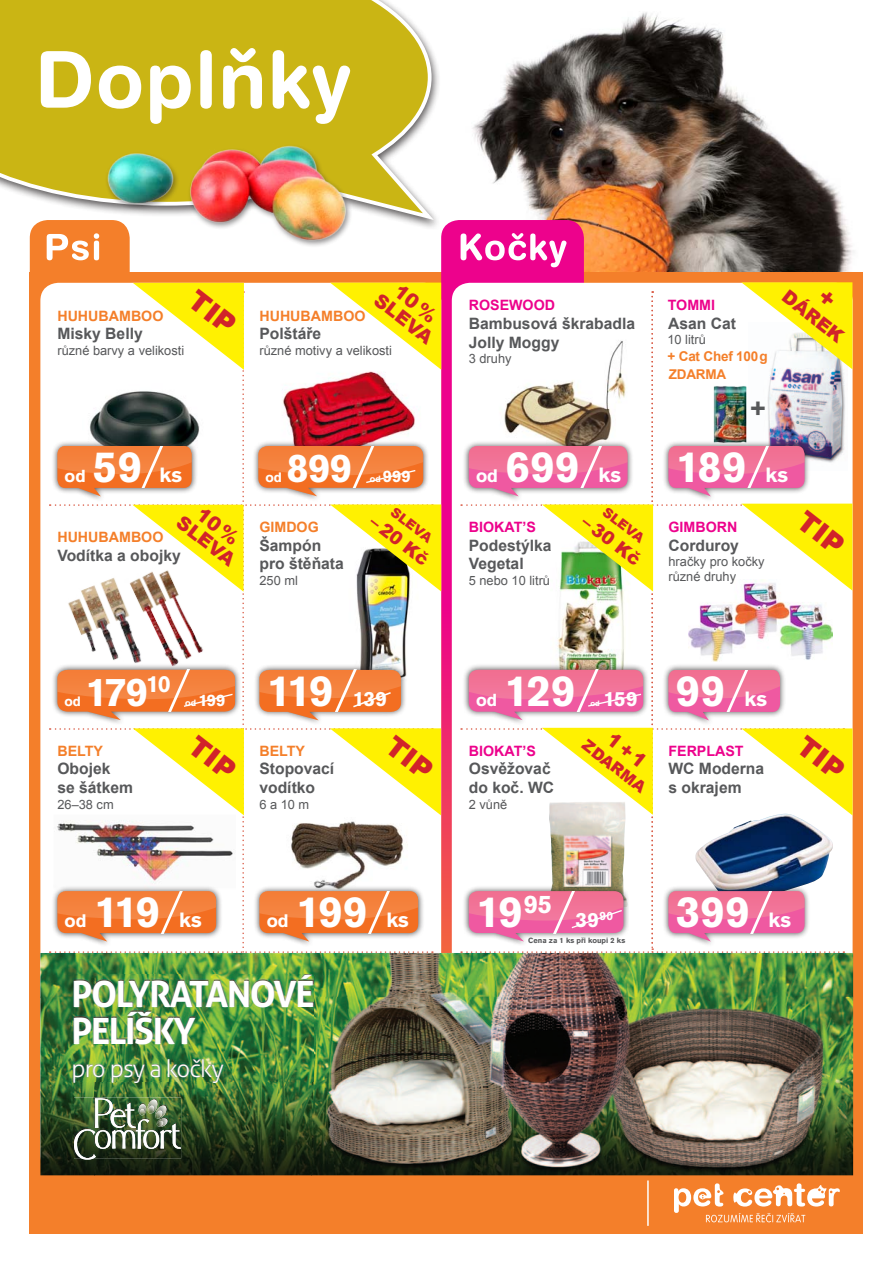
<style>
.page{position:relative;width:893px;height:1263px;background:#fff}
.page>*{position:absolute;margin:0;border:0;box-sizing:border-box;transform-origin:0 0}
.t1{font:700 43.35px "Akzidenz Grotesk Pro";letter-spacing:.01em;color:#fff}
.t2{font:700 43.2px "Akzidenz Grotesk Pro";color:#fff}
.t3{font:700 39.75px "Akzidenz Grotesk Pro";letter-spacing:-.025em;color:#fff}
.t4{font:700 36.15px/36.2px "Aller";letter-spacing:-.04em;color:#fff}
.t5{font:700 27px "Arial";color:#57585a}
.t6{font:300 24.15px "Aller";letter-spacing:-.04em;color:#fff}
.t7{font:700 20.4px "Akzidenz Grotesk Pro";color:#fff}
.t8{font:900 18.9px "Arial";color:#d1232a}
.t9{font:900 18.75px "Arial";color:#d1232a}
.t10{font:900 18px "Arial";color:#d1232a}
.t11{font:700 18px "Akzidenz Grotesk Pro";color:#fff}
.t12{font:700 17.25px "Akzidenz Grotesk Pro";color:#fff}
.t13{font:700 16.5px "Akzidenz Grotesk Pro";letter-spacing:.005em;color:#fff}
.t14{font:900 15.9px "Arial";color:#d1232a}
.t15{font:700 15.6px/18.8px "Arial";color:#57585a}
.t16{font:700 14.25px "Arial";color:#f47f2a}
.t17{font:700 14.25px "Arial";color:#ed028c}
.t18{font:700 13.5px/17.1px "Arial";letter-spacing:-.015em;color:#f47f2a}
.t19{font:900 13.5px "Arial";color:#d1232a}
.t20{font:700 13.5px "Akzidenz Grotesk Pro";color:#fff}
.t21{font:12.9px/15.5px "Arial";color:#57585a}
.t22{font:700 7.65px "Akzidenz Grotesk Pro";color:#fff}
.t23{font:700 7.5px "Akzidenz Grotesk Pro";color:#57585a}
.s1{font-size:20.4px}
.s2{font-size:9px}
</style>
<div class="page">
<img style="left:472px;top:12px;width:382px;height:260px">
<svg style="left:0;top:0;width:439px;height:223px"></svg>
<svg style="left:41px;top:48px;width:309px;height:76px"></svg>
<div style="left:30px;top:272px;width:833px;height:961px;background:#f47f2a"></div>
<svg style="left:30px;top:220px;width:100px;height:77px;fill:#f47f2a"></svg>
<svg style="left:441px;top:220px;width:143px;height:733px;background:#f35fa4"></svg>
<svg style="left:47px;top:233px;width:52px;height:27px"></svg>
<svg style="left:461px;top:233px;width:105px;height:34px"></svg>
<svg style="left:674px;top:1183px;width:166px;height:39px"></svg>
<hr style="left:647px;top:1180px;width:2px;height:46px;background:#fff">
<div style="left:104px;top:144px;width:248px;height:104px;background:#231f20;opacity:.5"></div>
<img style="left:102px;top:85px;width:251px;height:156px">
<img style="left:40px;top:953px;width:421px;height:44px">
<img style="left:40px;top:997px;width:54px;height:178px">
<img style="left:312px;top:997px;width:541px;height:178px">
<img style="left:94px;top:1165px;width:218px;height:10px">
<img style="left:50px;top:283px;width:391px;height:882px">
<img style="left:461px;top:282px;width:392px;height:885px">
<p class="t16" style="left:57px;top:306px;width:108px">HUHUBAMBOO</p>
<p class="t15" style="left:57px;top:325px;width:87px">Misky Belly</p>
<p class="t21" style="left:57px;top:343px;width:128px">různé barvy a velikosti</p>
<p class="t8" style="left:385px;top:287px;width:70px;rotate:38deg">SLEVA</p>
<p class="t16" style="left:259px;top:306px;width:108px">HUHUBAMBOO</p>
<p class="t15" style="left:259px;top:325px;width:63px">Polštáře</p>
<p class="t21" style="left:259px;top:343px;width:134px">různé motivy a velikosti</p>
<p class="t12" style="left:65px;top:465px;width:23px">od</p>
<h1 class="t1" style="left:93px;top:439px;width:91px">59 <span class="s1">ks</span></h1>
<h3 class="t3" style="left:286px;top:442px;width:67px">899</h3>
<p class="t20" style="left:266px;top:468px;width:18px">od</p>
<p class="t13" style="left:370px;top:465px;width:43px"><span class="s2">od</span> 999</p>
<p class="t8" style="left:188px;top:509px;width:70px;rotate:38deg">SLEVA</p>
<p class="t16" style="left:57px;top:528px;width:108px">HUHUBAMBOO</p>
<p class="t15" style="left:57px;top:547px;width:125px">Vodítka a obojky</p>
<p class="t16" style="left:259px;top:517px;width:59px">GIMDOG</p>
<p class="t15" style="left:259px;top:536px;width:86px">Šampón pro štěňata</p>
<p class="t21" style="left:259px;top:573px;width:40px">250 ml</p>
<p class="t19" style="left:398px;top:502px;width:50px;rotate:38deg">SLEVA</p>
<p class="t10" style="left:381px;top:509px;width:71px;rotate:38deg">–20 Kč</p>
<p class="t17" style="left:469px;top:296px;width:11px">Ros</p>
<p class="t17" style="left:500px;top:296px;width:22px">ewood</p>
<p class="t15" style="left:469px;top:315px;width:168px">Bambusová škrabadla<br>Jolly Moggy</p>
<p class="t21" style="left:469px;top:351px;width:44px">3 druhy</p>
<p class="t11" style="left:476px;top:464px;width:24px">od</p>
<h1 class="t1" style="left:506px;top:439px;width:117px">699 <span class="s1">ks</span></h1>
<p class="t17" style="left:469px;top:517px;width:69px">BIOKAT’S</p>
<p class="t15" style="left:469px;top:536px;width:84px">Podestýlka<br>Vegetal</p>
<p class="t21" style="left:469px;top:573px;width:83px">5 nebo 10 litrů</p>
<p class="t19" style="left:610px;top:502px;width:50px;rotate:38deg">SLEVA</p>
<p class="t10" style="left:592px;top:509px;width:71px;rotate:38deg">–30 Kč</p>
<p class="t17" style="left:668px;top:296px;width:21px">Tomm</p>
<p class="t17" style="left:711px;top:296px;width:5px">i</p>
<p class="t15" style="left:668px;top:315px;width:69px">Asan Cat</p>
<p class="t21" style="left:667px;top:332px;width:40px">10 litrů</p>
<p class="t18" style="left:668px;top:349px;width:102px">+ Cat Chef 100g<br>ZDARMA</p>
<h3 class="t5" style="left:750px;top:390px;width:17px">+</h3>
<p class="t9" style="left:793px;top:283px;width:74px;rotate:38deg">DÁREK</p>
<h1 class="t1" style="left:676px;top:439px;width:114px">189 <span class="s1">ks</span></h1>
<p class="t17" style="left:668px;top:517px;width:27px">Gimbo</p>
<p class="t17" style="left:717px;top:517px;width:22px">rn</p>
<p class="t15" style="left:668px;top:536px;width:72px">Corduroy</p>
<p class="t21" style="left:668px;top:554px;width:98px">hračky pro kočky různé druhy</p>
<p class="t20" style="left:65px;top:692px;width:18px">od</p>
<h3 class="t3" style="left:86px;top:666px;width:87px">179<sup>10</sup></h3>
<p class="t13" style="left:185px;top:689px;width:42px"><span class="s2">od</span> 199</p>
<h1 class="t1" style="left:267px;top:663px;width:122px">119 <span class="s1">139</span></h1>
<p class="t12" style="left:476px;top:688px;width:23px">od</p>
<h2 class="t2" style="left:504px;top:662px;width:73px">129</h2>
<p class="t22" style="left:590px;top:698px;width:11px">od</p>
<h3 class="t7" style="left:603px;top:685px;width:36px">159</h3>
<h1 class="t1" style="left:676px;top:663px;width:93px">99 <span class="s1">ks</span></h1>
<p class="t16" style="left:57px;top:741px;width:47px">BELTY</p>
<p class="t15" style="left:57px;top:760px;width:77px">Obojek<br>se šátkem</p>
<p class="t21" style="left:57px;top:796px;width:58px">26–38 cm</p>
<p class="t16" style="left:259px;top:741px;width:47px">BELTY</p>
<p class="t15" style="left:259px;top:760px;width:76px">Stopovací vodítko</p>
<p class="t21" style="left:259px;top:796px;width:51px">6 a 10 m</p>
<p class="t17" style="left:469px;top:741px;width:69px">BIOKAT’S</p>
<p class="t15" style="left:469px;top:760px;width:87px">Osvěžovač do koč. WC</p>
<p class="t21" style="left:469px;top:796px;width:40px">2 vůně</p>
<p class="t14" style="left:591px;top:734px;width:77px;rotate:38deg">ZDARMA</p>
<p class="t17" style="left:668px;top:741px;width:58px">Ferplast</p>
<p class="t15" style="left:668px;top:760px;width:97px">WC Moderna s okrajem</p>
<p class="t11" style="left:65px;top:909px;width:24px">od</p>
<h1 class="t1" style="left:94px;top:884px;width:109px">119 <span class="s1">ks</span></h1>
<p class="t11" style="left:267px;top:909px;width:24px">od</p>
<h1 class="t1" style="left:296px;top:884px;width:114px">199 <span class="s1">ks</span></h1>
<h1 class="t1" style="left:476px;top:884px;width:78px">19<sup>95</sup></h1>
<h3 class="t7" style="left:576px;top:907px;width:39px">39<sup>90</sup></h3>
<p class="t23" style="left:528px;top:935px;width:98px">Cena za 1 ks při koupi 2 ks</p>
<h1 class="t1" style="left:676px;top:884px;width:117px">399 <span class="s1">ks</span></h1>
<h3 class="t4" style="left:71px;top:976px;width:245px">POLYRATANOVÉ<br>PELÍŠKY</h3>
<h3 class="t6" style="left:71px;top:1054px;width:154px">pro psy a kočky</h3>
</div>
